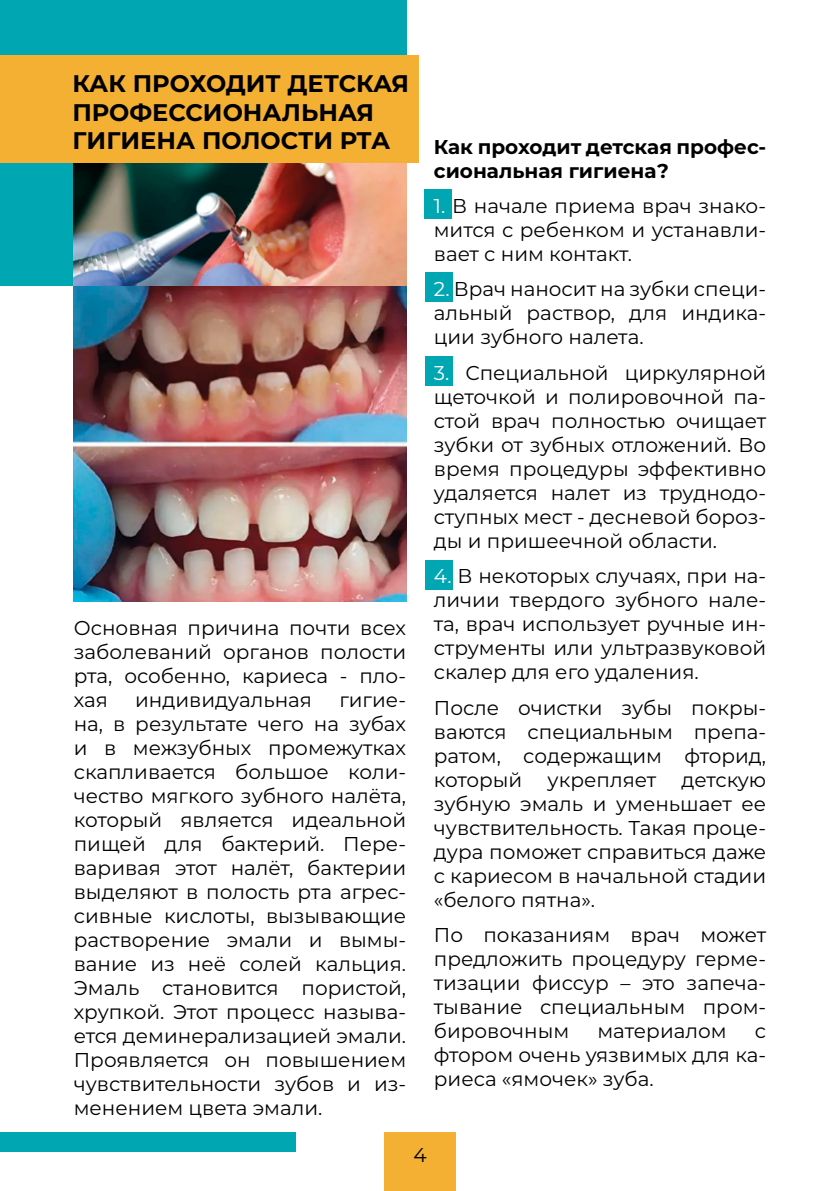
<style>
.page{position:relative;width:840px;height:1191px;background:#fff}
.page>*{position:absolute;margin:0;border:0;box-sizing:border-box;transform-origin:0 0}
.t1{font:700 24px/28.8px "Montserrat";color:#000}
.t2{font:20px/24px "Montserrat";color:#000;text-align:justify}
.t3{font:700 20px/24px "Montserrat";color:#000}
.s1{color:#fff}
</style>
<div class="page">
<img style="left:74px;top:285px;width:332px;height:317px">
<div style="left:384px;top:1132px;width:71px;height:59px;background:#f4b032"></div>
<div style="left:424px;top:189px;width:27px;height:30px;background:#00a7b3"></div>
<div style="left:425px;top:356px;width:27px;height:30px;background:#00a7b3"></div>
<div style="left:425px;top:272px;width:27px;height:29px;background:#00a7b3"></div>
<div style="left:425px;top:560px;width:27px;height:30px;background:#00a7b3"></div>
<div style="left:0;top:0;width:406px;height:285px;background:#00a7b3"></div>
<img style="left:74px;top:162px;width:332px;height:123px">
<div style="left:0;top:55px;width:418px;height:107px;background:#f4b032"></div>
<div style="left:0;top:1132px;width:295px;height:20px;background:#00a7b3"></div>
<p class="t1" style="left:72px;top:68px;width:338px">КАК ПРОХОДИТ ДЕТСКАЯ<br>ПРОФЕССИОНАЛЬНАЯ<br>ГИГИЕНА ПОЛОСТИ РТА</p>
<p class="t2" style="left:74px;top:615px;width:334px">Основная причина почти всех заболеваний органов полости рта, особенно, кариеса - пло&shy;хая</p>
<p class="t2" style="left:74px;top:687px;width:334px;text-indent:265px">гигие&shy;на, в результате чего на зубах и в межзубных промежутках скапливается большое коли&shy;чество мягкого зубного налёта, который является идеальной пищей для бактерий. Пере&shy;варивая этот налёт, бактерии выделяют в полость рта агрес&shy;сивные кислоты, вызывающие растворение эмали и вымы&shy;вание из неё солей кальция.<br>Эмаль становится пористой, хрупкой. Этот процесс называ&shy;ется деминерализацией эмали.<br>Проявляется он повышением чувствительности зубов и из&shy;менением цвета эмали.</p>
<p class="t2" style="left:135px;top:687px;width:178px">индивидуальная</p>
<p class="t3" style="left:433px;top:134px;width:333px">Как проходит детская профес&shy;сиональная гигиена?</p>
<p class="t2" style="left:433px;top:193px;width:334px"><span class="s1">1.</span> В начале приема врач знако&shy;мится с ребенком и устанавли&shy;вает с ним контакт.</p>
<p class="t2" style="left:433px;top:277px;width:334px"><span class="s1">2.</span> Врач наносит на зубки специ&shy;альный раствор, для индика&shy;ции зубного налета.</p>
<p class="t2" style="left:433px;top:360px;width:334px"><span class="s1">3.</span> Специальной циркулярной щеточкой и полировочной па&shy;стой врач полностью очищает зубки от зубных отложений. Во время процедуры эффективно удаляется налет из труднодо&shy;ступных мест - десневой бороз&shy;ды и пришеечной области.</p>
<p class="t2" style="left:433px;top:563px;width:334px"><span class="s1">4.</span> В некоторых случаях, при на&shy;личии твердого зубного нале&shy;та, врач использует ручные ин&shy;струменты или ультразвуковой скалер для его удаления.</p>
<p class="t2" style="left:433px;top:695px;width:333px">После очистки зубы покры&shy;ваются специальным препа&shy;ратом, содержащим фторид, который</p>
<p class="t2" style="left:433px;top:767px;width:334px;text-indent:247px">детскую зубную эмаль и уменьшает ее чувствительность. Такая проце&shy;дура поможет справиться даже с кариесом в начальной стадии «белого пятна».</p>
<p class="t2" style="left:433px;top:922px;width:333px">По показаниям врач может предложить процедуру герме&shy;тизации фиссур – это запеча&shy;тывание специальным пром&shy;бировочным</p>
<p class="t2" style="left:547px;top:767px;width:110px">укрепляет</p>
<p class="t2" style="left:433px;top:1018px;width:333px;text-indent:321px">с фтором очень уязвимых для ка&shy;риеса «ямочек» зуба.</p>
<p class="t2" style="left:597px;top:1018px;width:131px">материалом</p>
<p class="t2" style="left:413px;top:1142px;width:15px">4</p>
</div>
